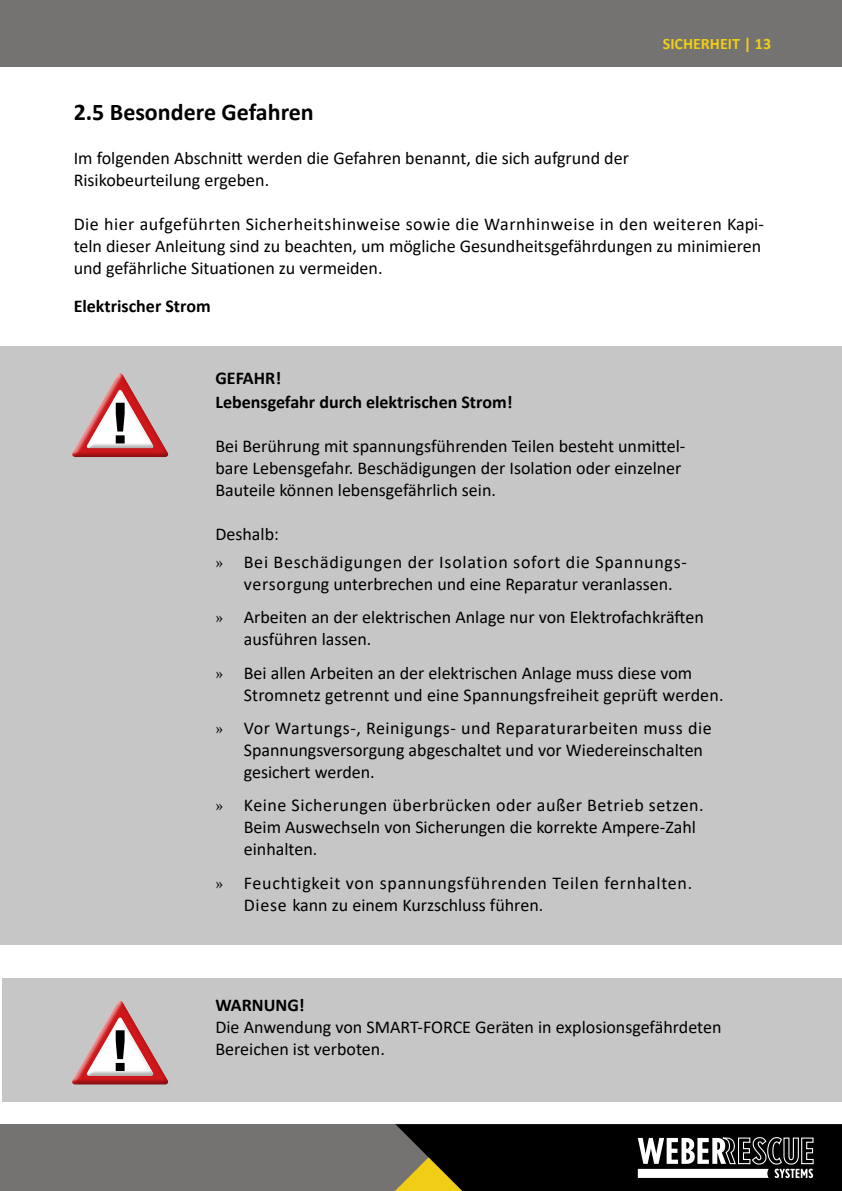
<style>
.page{position:relative;width:842px;height:1191px;background:#fff}
.page>*{position:absolute;margin:0;border:0;box-sizing:border-box;transform-origin:0 0}
.t1{font:700 24px "Calibri";color:#000}
.t2{font:18px/22px "Calibri";color:#000}
.t3{font:18px/27.6px "Calibri";letter-spacing:.04em;color:#000}
.t4{font:700 18px/24px "Calibri";color:#000}
.t5{font:700 16px "Calibri";color:#efce15}
.s1{font-family:"Minion Pro"}
</style>
<div class="page">
<div style="left:0;top:0;width:842px;height:67px;background:#757372"></div>
<div style="left:0;top:1124px;width:842px;height:67px;background:#757372"></div>
<svg style="left:395px;top:1124px;width:447px;height:67px"></svg>
<div style="left:0;top:346px;width:842px;height:598px;background:#c6c6c6"></div>
<div style="left:2px;top:978px;width:840px;height:123px;background:#c6c6c6"></div>
<svg style="left:72px;top:1000px;width:96px;height:84px"></svg>
<svg style="left:72px;top:373px;width:96px;height:84px"></svg>
<p class="t5" style="left:663px;top:32px;width:110px">SICHERHEIT | 13</p>
<h1 class="t1" style="left:74px;top:95px;width:242px">2.5 Besondere Gefahren</h1>
<p class="t2" style="left:74px;top:147px;width:557px">Im folgenden Abschnitt werden die Gefahren benannt, die sich aufgrund der<br>Risikobeurteilung ergeben.</p>
<p class="t2" style="left:74px;top:213px;width:692px">Die hier aufgeführten Sicherheitshinweise sowie die Warnhinweise in den weiteren Kapi&shy;teln dieser Anleitung sind zu beachten, um mögliche Gesundheitsgefährdungen zu minimieren und gefährliche Situationen zu vermeiden.</p>
<p class="t4" style="left:74px;top:294px;width:139px">Elektrischer Strom</p>
<p class="t4" style="left:215px;top:366px;width:299px">GEFAHR!<br>Lebensgefahr durch elektrischen Strom!</p>
<p class="t2" style="left:215px;top:435px;width:471px">Bei Berührung mit spannungsführenden Teilen besteht unmittel&shy;bare Lebensgefahr. Beschädigungen der Isolation oder einzelner<br>Bauteile können lebensgefährlich sein.</p>
<p class="t3" style="left:215px;top:520px;width:473px">Deshalb:<br><span class="s1">»</span> Bei Beschädigungen der Isolation sofort die Spannungs-</p>
<p class="t2" style="left:215px;top:566px;width:490px;line-height:33.4px;text-align:center">versorgung unterbrechen und eine Reparatur veranlassen.<br><span class="s1">»</span> Arbeiten an der elektrischen Anlage nur von Elektrofachkräften</p>
<p class="t2" style="left:215px;top:622px;width:478px;line-height:33.4px;text-indent:28px">ausführen lassen.<br><span class="s1">»</span> Bei allen Arbeiten an der elektrischen Anlage muss diese vom</p>
<p class="t2" style="left:215px;top:677px;width:510px;line-height:33.4px;text-indent:28px">Stromnetz getrennt und eine Spannungsfreiheit geprüft werden. <span class="s1">»</span> Vor Wartungs-, Reinigungs- und Reparaturarbeiten muss die</p>
<p class="t2" style="left:244px;top:738px;width:461px">Spannungsversorgung abgeschaltet und vor Wiedereinschalten gesichert werden.</p>
<p class="t2" style="left:244px;top:794px;width:461px;text-indent:-28px"><span class="s1">»</span> Keine Sicherungen überbrücken oder außer Betrieb setzen.<br>Beim Auswechseln von Sicherungen die korrekte Ampere-Zahl einhalten.</p>
<p class="t3" style="left:244px;top:871px;width:450px;line-height:22px;text-indent:-28px"><span class="s1">»</span> Feuchtigkeit von spannungsführenden Teilen fernhalten.<br>Diese kann zu einem Kurzschluss führen.</p>
<p class="t4" style="left:215px;top:992px;width:91px">WARNUNG!</p>
<p class="t2" style="left:215px;top:1015px;width:507px">Die Anwendung von SMART-FORCE Geräten in explosionsgefährdeten<br>Bereichen ist verboten.</p>
</div>
